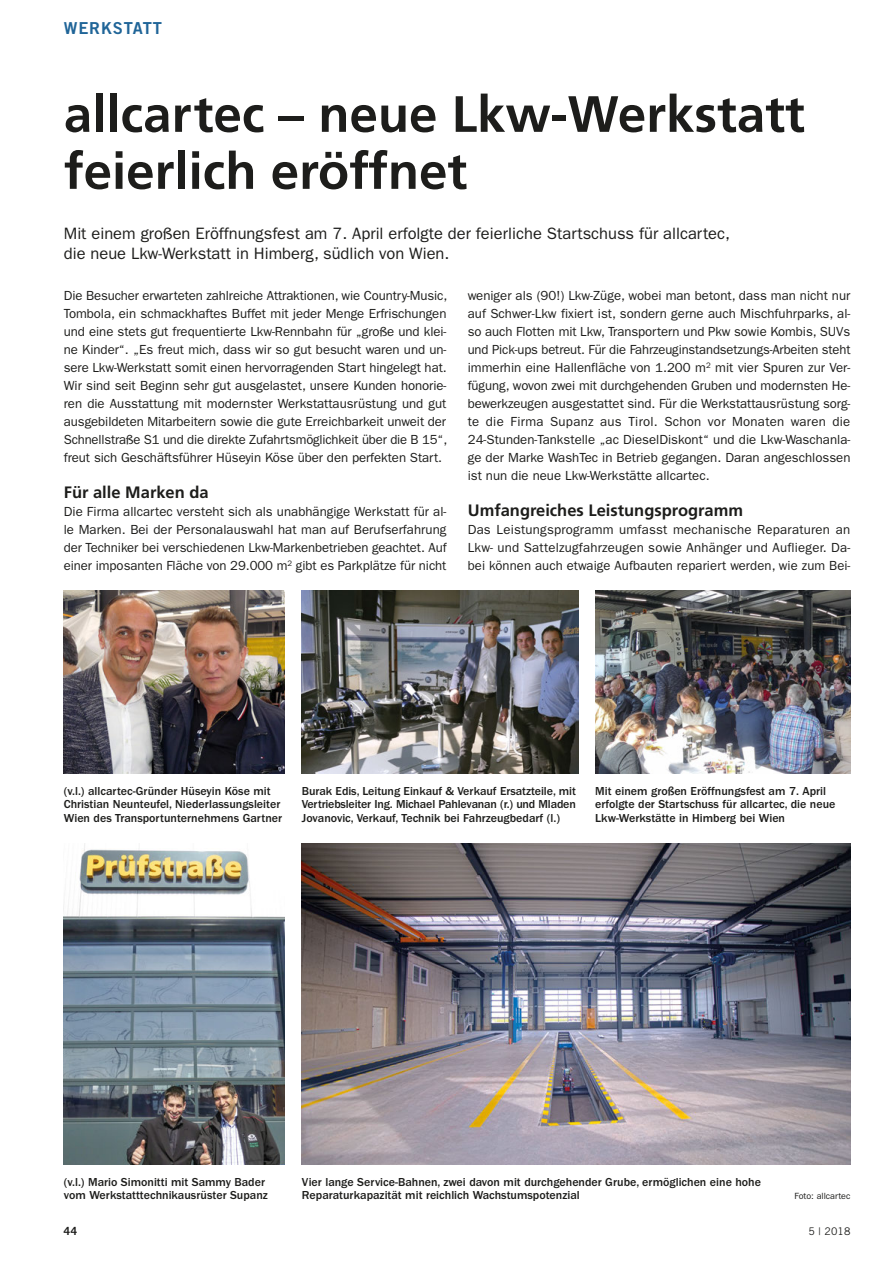
<style>
.page{position:relative;width:893px;height:1263px;background:#fff}
.page>*{position:absolute;margin:0;border:0;box-sizing:border-box;transform-origin:0 0}
.Headline_groß{font:700 51px/57px "Frutiger LT Std";color:#1d1d1b}
.Vorspann{font:16.5px/19.5px "ITC Franklin Gothic Std";color:#1d1d1b}
.Zwischentitel{font:700 16.5px "Frutiger LT Std";color:#1d1d1b}
.t1{font:16.5px "Trade Gothic LT Std Bd 2";letter-spacing:.05em;color:#206598}
.FließText{font:13.2px/18px "ITC Franklin Gothic Std";letter-spacing:-.005em;color:#1d1d1b;text-align:justify}
.Bildtext{font:500 12px/13.5px "ITC Franklin Gothic Std";color:#1d1d1b}
.t2{font:700 11.25px "Trade Gothic LT Std";color:#1d1d1b}
.t3{font:10.5px "Trade Gothic LT Std";color:#1d1d1b}
.Bildtext-2{font:9px "ITC Franklin Gothic Std";color:#1d1d1b}
</style>
<div class="page">
<img style="left:302px;top:844px;width:548px;height:321px">
<img style="left:302px;top:591px;width:276px;height:183px">
<img style="left:64px;top:844px;width:221px;height:321px">
<img style="left:595px;top:591px;width:255px;height:183px">
<img style="left:64px;top:591px;width:221px;height:183px">
<p class="t1" style="left:64px;top:18px;width:100px">WERKSTATT</p>
<p class="Headline_groß" style="left:64px;top:86px;width:743px">allcartec – neue Lkw-Werkstatt feierlich eröffnet</p>
<p class="Vorspann" style="left:64px;top:224px;width:668px">Mit einem großen Eröffnungsfest am 7. April erfolgte der feierliche Startschuss für allcartec, die neue Lkw-Werkstatt in Himberg, südlich von Wien.</p>
<p class="FließText" style="left:64px;top:287px;width:385px">Die Besucher erwarteten zahlreiche Attraktionen, wie Country-Music, Tombola, ein schmackhaftes Buffet mit jeder Menge Erfrischungen und eine stets gut frequentierte Lkw-Rennbahn für „große und klei&shy;ne Kinder“. „Es freut mich, dass wir so gut besucht waren und un&shy;sere Lkw-Werkstatt somit einen hervorragenden Start hingelegt hat.<br>Wir sind seit Beginn sehr gut ausgelastet, unsere Kunden honorie&shy;ren die Ausstattung mit modernster Werkstattausrüstung und gut ausgebildeten Mitarbeitern sowie die gute Erreichbarkeit unweit der Schnellstraße S1 und die direkte Zufahrtsmöglichkeit über die B 15“, freut sich Geschäftsführer Hüseyin Köse über den perfekten Start.</p>
<p class="Zwischentitel" style="left:64px;top:483px;width:146px">Für alle Marken da</p>
<p class="FließText" style="left:64px;top:503px;width:384px">Die Firma allcartec versteht sich als unabhängige Werkstatt für al&shy;le Marken. Bei der Personalauswahl hat man auf Berufserfahrung der Techniker bei verschiedenen Lkw-Markenbetrieben geachtet. Auf einer imposanten Fläche von 29.000 m<sup>2</sup> gibt es Parkplätze für nicht</p>
<p class="FließText" style="left:468px;top:287px;width:384px">weniger als (90!) Lkw-Züge, wobei man betont, dass man nicht nur auf Schwer-Lkw fixiert ist, sondern gerne auch Mischfuhrparks, al&shy;so auch Flotten mit Lkw, Transportern und Pkw sowie Kombis, SUVs und Pick-ups betreut. Für die Fahrzeuginstandsetzungs-Arbeiten steht immerhin eine Hallenfläche von 1.200 m<sup>2</sup> mit vier Spuren zur Ver&shy;fügung, wovon zwei mit durchgehenden Gruben und modernsten He&shy;bewerkzeugen ausgestattet sind. Für die Werkstattausrüstung sorg&shy;te die Firma Supanz aus Tirol. Schon vor Monaten waren die 24-Stunden-Tankstelle „ac DieselDiskont“ und die Lkw-Waschanla&shy;ge der Marke WashTec in Betrieb gegangen. Daran angeschlossen ist nun die neue Lkw-Werkstätte allcartec.</p>
<p class="Zwischentitel" style="left:468px;top:501px;width:277px">Umfangreiches Leistungsprogramm</p>
<p class="FließText" style="left:468px;top:521px;width:384px">Das Leistungsprogramm umfasst mechanische Reparaturen an Lkw- und Sattelzugfahrzeugen sowie Anhänger und Auflieger. Da&shy;bei können auch etwaige Aufbauten repariert werden, wie zum Bei-</p>
<p class="Bildtext" style="left:64px;top:784px;width:220px">(v.l.) allcartec-Gründer Hüseyin Köse mit<br>Christian Neunteufel, Niederlassungsleiter<br>Wien des Transportunternehmens Gartner</p>
<p class="Bildtext" style="left:302px;top:784px;width:275px;text-align:justify">Burak Edis, Leitung Einkauf &amp; Verkauf Ersatzteile, mit Vertriebsleiter Ing. Michael Pahlevanan (r.) und Mladen Jovanovic, Verkauf, Technik bei Fahrzeugbedarf (l.)</p>
<p class="Bildtext" style="left:595px;top:784px;width:242px">Mit einem großen Eröffnungsfest am 7. April erfolgte der Startschuss für allcartec, die neue<br>Lkw-Werkstätte in Himberg bei Wien</p>
<p class="Bildtext" style="left:64px;top:1175px;width:206px">(v.l.) Mario Simonitti mit Sammy Bader vom Werkstatttechnikausrüster Supanz</p>
<p class="Bildtext" style="left:302px;top:1175px;width:461px">Vier lange Service-Bahnen, zwei davon mit durchgehender Grube, ermöglichen eine hohe<br>Reparaturkapazität mit reichlich Wachstumspotenzial</p>
<p class="Bildtext-2" style="left:795px;top:1191px;width:57px">Foto: allcartec</p>
<p class="t2" style="left:64px;top:1224px;width:15px">44</p>
<p class="t3" style="left:809px;top:1225px;width:43px">5 | 2018</p>
</div>
